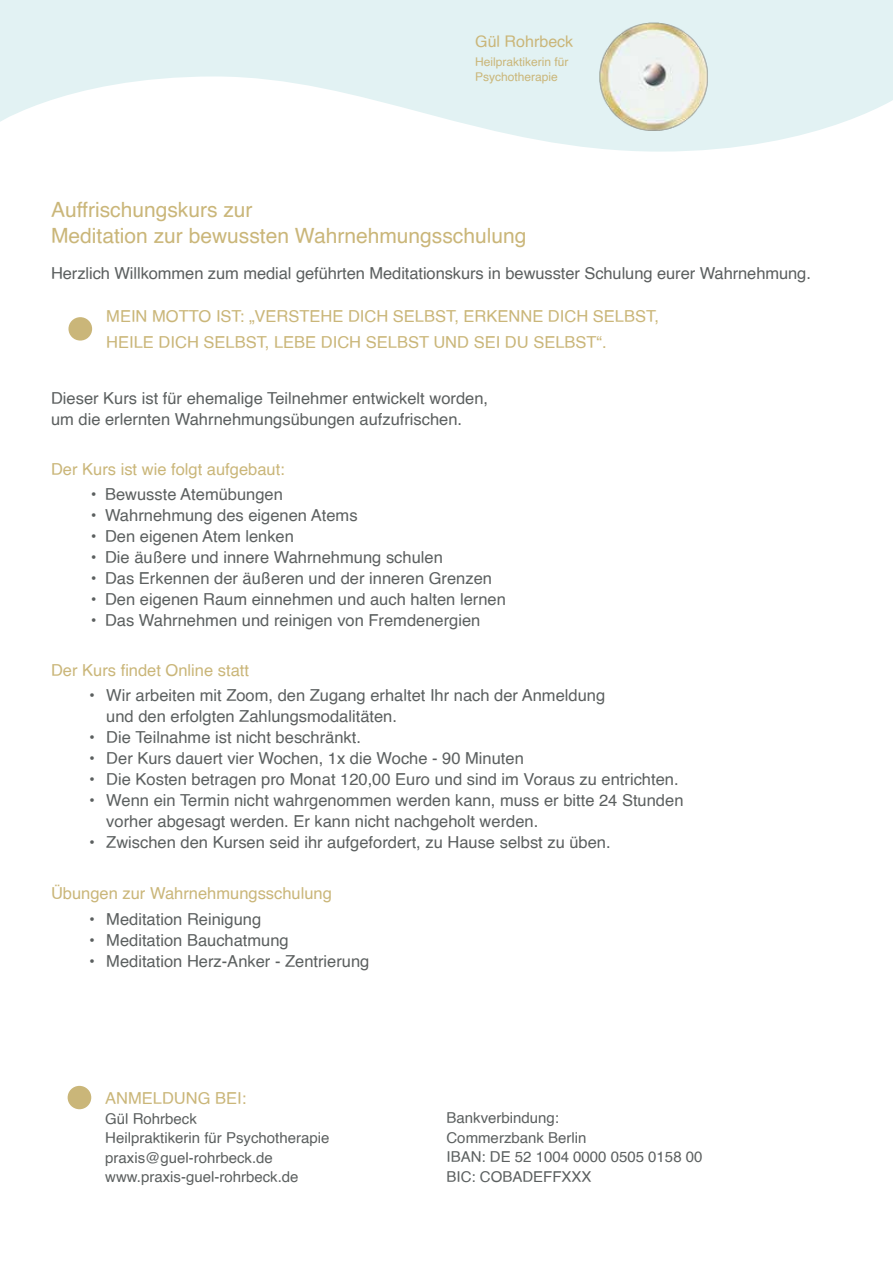
<style>
.page{position:relative;width:893px;height:1263px;background:#fff}
.page>*{position:absolute;margin:0;border:0;box-sizing:border-box;transform-origin:0 0}
.t1{font:21px/25.5px "Helvetica";color:#cab679}
.t2{font:16.5px/21px "Helvetica";color:#5b5f5f}
.t3{font:16.5px/25.5px "Helvetica";color:#cab679}
.t4{font:16.05px "Helvetica";color:#cab679}
.t5{font:15px/19.5px "Helvetica";color:#5b5f5f}
.t6{font:12px/14.4px "Helvetica";color:#cab679}
</style>
<div class="page">
<svg style="left:0;top:0;width:893px;height:152px;fill:#e2f2f3"></svg>
<img style="left:596px;top:22px;width:115px;height:110px">
<div style="left:68px;top:1086px;width:23px;height:23px;background:#cab679;border-radius:50%"></div>
<div style="left:68px;top:317px;width:24px;height:24px;background:#cab679;border-radius:50%"></div>
<p class="t4" style="left:475px;top:29px;width:100px">Gül Rohrbeck</p>
<p class="t6" style="left:475px;top:55px;width:95px">Heilpraktikerin für<br>Psychotherapie</p>
<p class="t1" style="left:51px;top:198px;width:477px">Auffrischungskurs zur<br>Meditation zur bewussten Wahrnehmungsschulung</p>
<p class="t2" style="left:51px;top:263px;width:761px">Herzlich Willkommen zum medial geführten Meditationskurs in bewusster Schulung eurer Wahrnehmung.</p>
<p class="t3" style="left:106px;top:304px;width:554px">MEIN MOTTO IST: „VERSTEHE DICH SELBST, ERKENNE DICH SELBST,<br>HEILE DICH SELBST, LEBE DICH SELBST UND SEI DU SELBST“.</p>
<p class="t2" style="left:51px;top:388px;width:439px">Dieser Kurs ist für ehemalige Teilnehmer entwickelt worden, um die erlernten Wahrnehmungsübungen aufzufrischen.</p>
<p class="t3" style="left:51px;top:457px;width:235px">Der Kurs ist wie folgt aufgebaut:</p>
<p class="t2" style="left:91px;top:484px;width:194px">• Bewusste Atemübungen</p>
<p class="t2" style="left:91px;top:505px;width:268px">• Wahrnehmung des eigenen Atems</p>
<p class="t2" style="left:91px;top:526px;width:205px">• Den eigenen Atem lenken</p>
<p class="t2" style="left:91px;top:547px;width:354px">• Die äußere und innere Wahrnehmung schulen</p>
<p class="t2" style="left:91px;top:568px;width:403px">• Das Erkennen der äußeren und der inneren Grenzen</p>
<p class="t2" style="left:91px;top:589px;width:417px">• Den eigenen Raum einnehmen und auch halten lernen</p>
<p class="t2" style="left:91px;top:610px;width:391px">• Das Wahrnehmen und reinigen von Fremdenergien</p>
<p class="t3" style="left:51px;top:658px;width:200px">Der Kurs findet Online statt</p>
<p class="t2" style="left:106px;top:685px;width:500px;text-indent:-17px">• Wir arbeiten mit Zoom, den Zugang erhaltet Ihr nach der Anmeldung und den erfolgten Zahlungsmodalitäten.</p>
<p class="t2" style="left:89px;top:727px;width:273px">• Die Teilnahme ist nicht beschränkt.</p>
<p class="t2" style="left:89px;top:748px;width:436px">• Der Kurs dauert vier Wochen, 1x die Woche - 90 Minuten</p>
<p class="t2" style="left:89px;top:769px;width:591px">• Die Kosten betragen pro Monat 120,00 Euro und sind im Voraus zu entrichten.</p>
<p class="t2" style="left:106px;top:790px;width:579px;text-indent:-17px">• Wenn ein Termin nicht wahrgenommen werden kann, muss er bitte 24 Stunden vorher abgesagt werden. Er kann nicht nachgeholt werden.</p>
<p class="t2" style="left:89px;top:832px;width:523px">• Zwischen den Kursen seid ihr aufgefordert, zu Hause selbst zu ü ben.</p>
<p class="t3" style="left:51px;top:881px;width:282px">Übungen zur Wahrnehmungsschulung</p>
<p class="t2" style="left:89px;top:909px;width:173px">• Meditation Reinigung</p>
<p class="t2" style="left:89px;top:930px;width:201px">• Meditation Bauchatmung</p>
<p class="t2" style="left:89px;top:951px;width:282px">• Meditation Herz-Anker - Zentrierung</p>
<p class="t3" style="left:105px;top:1086px;width:24px">Anmeldung</p>
<p class="t3" style="left:215px;top:1086px;width:33px">bei :</p>
<p class="t5" style="left:105px;top:1109px;width:226px">Gül Rohrbeck<br>Heilpraktikerin für Psychotherapie praxis@guel-rohrbeck.de www.praxis-guel-rohrbeck.de</p>
<p class="t5" style="left:446px;top:1108px;width:258px">Bankverbindung:<br>Commerzbank Berlin<br>IBAN: DE 52 1004 0000 0505 0158 00<br>BIC: COBADEFFXXX</p>
</div>
